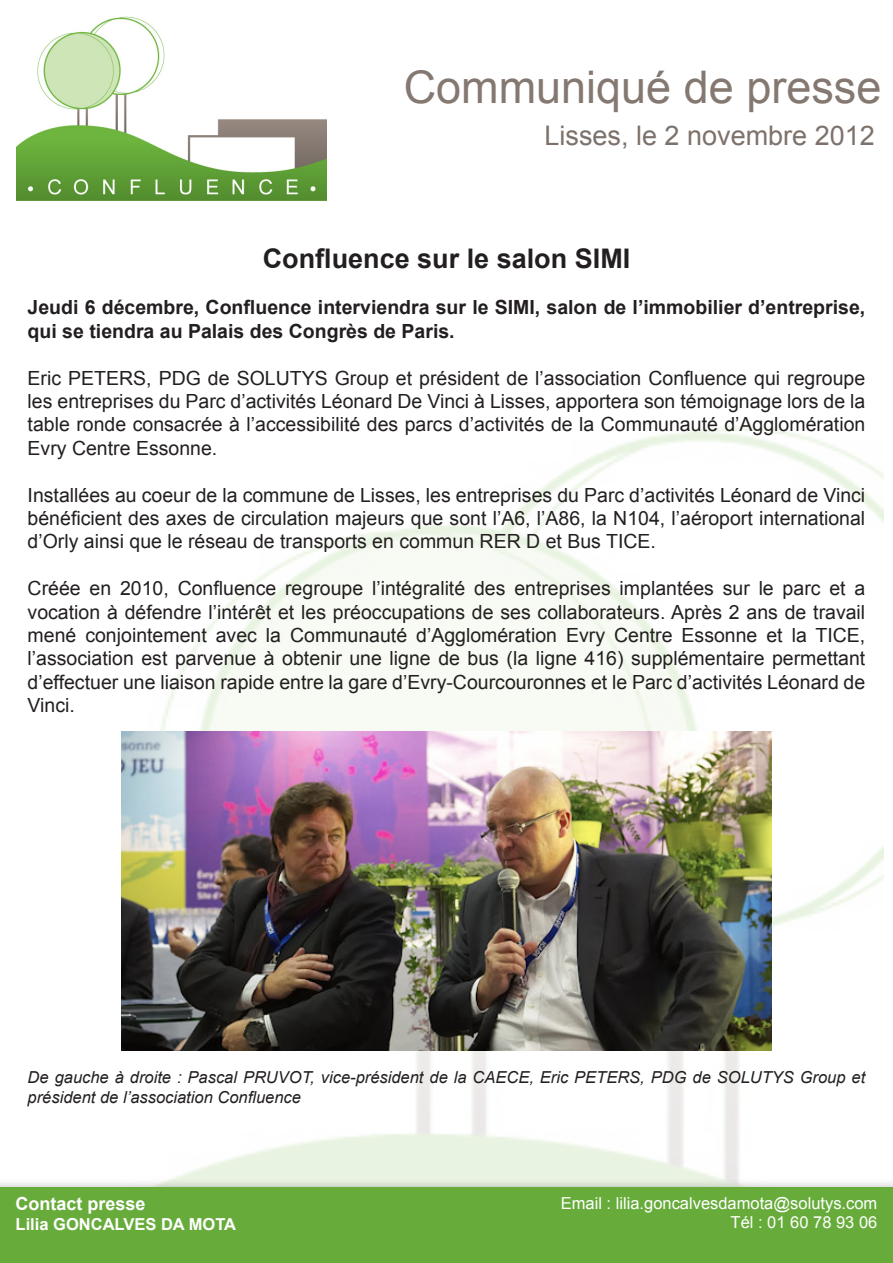
<style>
.page{position:relative;width:893px;height:1263px;background:#fff}
.page>*{position:absolute;margin:0;border:0;box-sizing:border-box;transform-origin:0 0}
.t1{font:45px "Arial";color:#847871}
.t2{font:700 27px "Arial";color:#231f20}
.t3{font:27px "Arial";color:#7d726b}
.t4{font:19.5px/23.4px "Arial";color:#231f20;text-align:justify}
.t5{font:700 19.5px/23.4px "Arial";color:#231f20}
.t6{font:700 18px "Arial";color:#fff}
.t7{font:italic 16.5px/19.8px "Arial";color:#231f20}
.t8{font:16.5px "Arial";color:#fff}
.t9{font:700 16.5px "Arial";color:#fff}
</style>
<div class="page">
<img style="left:121px;top:426px;width:762px;height:752px">
<div style="left:0;top:1178px;width:893px;height:85px;background:#231f20;opacity:.35"></div>
<div style="left:0;top:1188px;width:893px;height:75px;background:#67ac3b"></div>
<img style="left:17px;top:16px;width:310px;height:184px">
<img style="left:121px;top:731px;width:651px;height:319px">
<p class="t1" style="left:404px;top:58px;width:479px">Communiqué de presse</p>
<p class="t3" style="left:545px;top:117px;width:332px">Lisses, le 2 novembre 2012</p>
<p class="t2" style="left:263px;top:240px;width:369px">Confluence sur le salon SIMI</p>
<p class="t5" style="left:28px;top:296px;width:839px">Jeudi 6 décembre, Confluence interviendra sur le SIMI, salon de l’immobilier d’entreprise, qui se tiendra au Palais des Congrès de Paris.</p>
<p class="t4" style="left:28px;top:366px;width:839px">Eric PETERS, PDG de SOLUTYS Group et président de l’association Confluence qui regroupe les entreprises du Parc d’activités Léonard De Vinci à Lisses, apportera son témoignage lors de la table ronde consacrée à l’accessibilité des parcs d’activités de la Communauté d’Agglomération Evry Centre Essonne.</p>
<p class="t4" style="left:28px;top:483px;width:839px">Installées au coeur de la commune de Lisses, les entreprises du Parc d’activités Léonard de Vinci bénéficient des axes de circulation majeurs que sont l’A6, l’A86, la N104, l’aéroport international d’Orly ainsi que le réseau de transports en commun RER D et Bus TICE.</p>
<p class="t4" style="left:28px;top:577px;width:839px">Créée en 2010, Confluence regroupe l’intégralité des entreprises implantées sur le parc et a vocation à défendre l’intérêt et les préoccupations de ses collaborateurs. Après 2 ans de travail mené conjointement avec la Communauté d’Agglomération Evry Centre Essonne et la TICE, l’association est parvenue à obtenir une ligne de bus (la ligne 416) supplémentaire permettant d’effectuer une liaison rapide entre la gare d’Evry-Courcouronnes et le Parc d’activités Léonard de Vinci.</p>
<p class="t7" style="left:28px;top:1067px;width:839px">De gauche à droite : Pascal PRUVOT, vice-président de la CAECE, Eric PETERS, PDG de SOLUTYS Group et président de l’association Confluence</p>
<p class="t6" style="left:16px;top:1191px;width:132px">Contact presse</p>
<p class="t9" style="left:16px;top:1213px;width:222px">Lilia GONCALVES DA MOTA</p>
<p class="t8" style="left:561px;top:1192px;width:318px">Email : lilia.goncalvesdamota@solutys.com</p>
<p class="t8" style="left:731px;top:1212px;width:148px">Tél : 01 60 78 93 06</p>
</div>
